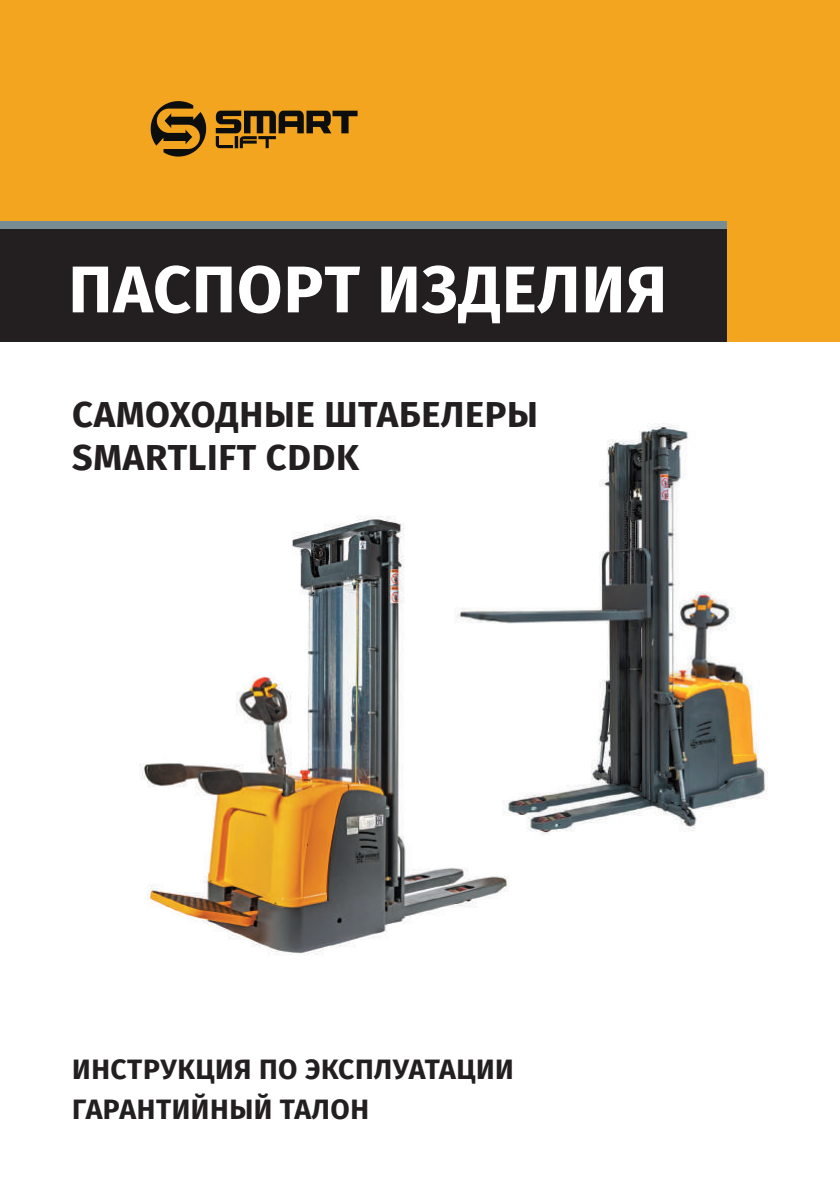
<style>
.page{position:relative;width:840px;height:1191px;background:#fff}
.page>*{position:absolute;margin:0;border:0;box-sizing:border-box;transform-origin:0 0}
.t1{font:700 66px "Fira Sans OT";letter-spacing:.015em;color:#fff}
.t2{font:700 36px/43.2px "Fira Sans OT";letter-spacing:.02em;color:#231f20}
.t3{font:700 28px/39.2px "Fira Sans OT";letter-spacing:.02em;color:#231f20}
</style>
<div class="page">
<img style="left:139px;top:516px;width:370px;height:439px">
<img style="left:446px;top:423px;width:322px;height:427px">
<div style="left:0;top:0;width:839px;height:342px;background:#f3a51f"></div>
<div style="left:0;top:221px;width:726px;height:121px;background:#231f20"></div>
<div style="left:0;top:221px;width:726px;height:8px;background:#788c94"></div>
<svg style="left:151px;top:101px;width:55px;height:56px"></svg>
<svg style="left:216px;top:111px;width:141px;height:37px"></svg>
<h1 class="t1" style="left:68px;top:243px;width:600px">ПАСПОРТ ИЗДЕЛИЯ</h1>
<p class="t2" style="left:72px;top:396px;width:467px">САМОХОДНЫЕ ШТАБЕЛЕРЫ<br>SMARTLIFT CDDK</p>
<p class="t3" style="left:72px;top:1052px;width:443px">ИНСТРУКЦИЯ ПО ЭКСПЛУАТАЦИИ<br>ГАРАНТИЙНЫЙ ТАЛОН</p>
</div>
